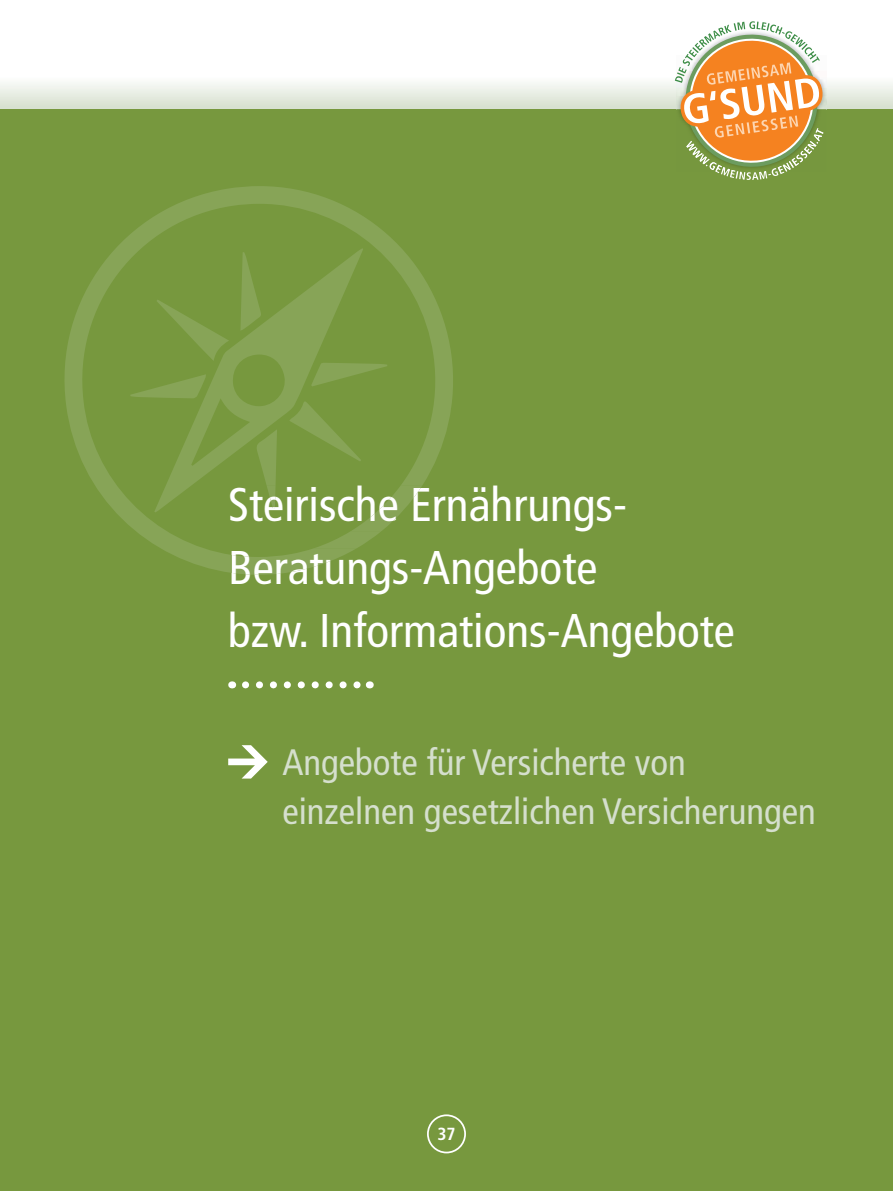
<style>
.page{position:relative;width:893px;height:1191px;background:#fff}
.page>*{position:absolute;margin:0;border:0;box-sizing:border-box;transform-origin:0 0}
.t1{font:condensed 47.25px/63px "Frutiger";color:#fff}
.t2{font:condensed 36.75px/49px "Frutiger";color:#d5dfcd}
.t3{font:700 condensed 17.5px "Frutiger";color:#fff}
</style>
<div class="page">
<svg style="left:0;top:80px;width:893px;height:29px"></svg>
<div style="left:0;top:109px;width:893px;height:1082px;background:#77983e"></div>
<svg style="left:245px;top:681px;width:116px;height:7px"></svg>
<svg style="left:228px;top:745px;width:40px;height:33px"></svg>
<svg style="left:64px;top:186px;width:389px;height:387px"></svg>
<svg style="left:351px;top:485px;width:71px;height:46px"></svg>
<svg style="left:232px;top:548px;width:125px;height:27px"></svg>
<svg style="left:154px;top:248px;width:209px;height:264px"></svg>
<svg style="left:289px;top:401px;width:72px;height:60px"></svg>
<svg style="left:156px;top:299px;width:73px;height:62px"></svg>
<svg style="left:256px;top:429px;width:21px;height:80px"></svg>
<svg style="left:311px;top:363px;width:76px;height:23px"></svg>
<svg style="left:240px;top:252px;width:22px;height:79px"></svg>
<svg style="left:130px;top:374px;width:76px;height:24px"></svg>
<img style="left:823px;top:80px;width:4px;height:54px">
<svg style="left:675px;top:21px;width:148px;height:159px"></svg>
<div style="left:427px;top:1114px;width:39px;height:39px;border:2px solid #fff;border-radius:50%"></div>
<p class="t1" style="left:228px;top:473px;width:400px">Steirische Ernährungs-<br>Beratungs-Angebote</p>
<p class="t1" style="left:228px;top:599px;width:508px">bzw. Informations-Angebote</p>
<p class="t2" style="left:282px;top:738px;width:535px">Angebote für Versicherte von einzelnen gesetzlichen Versicherungen</p>
<p class="t3" style="left:437px;top:1123px;width:20px">37</p>
</div>
